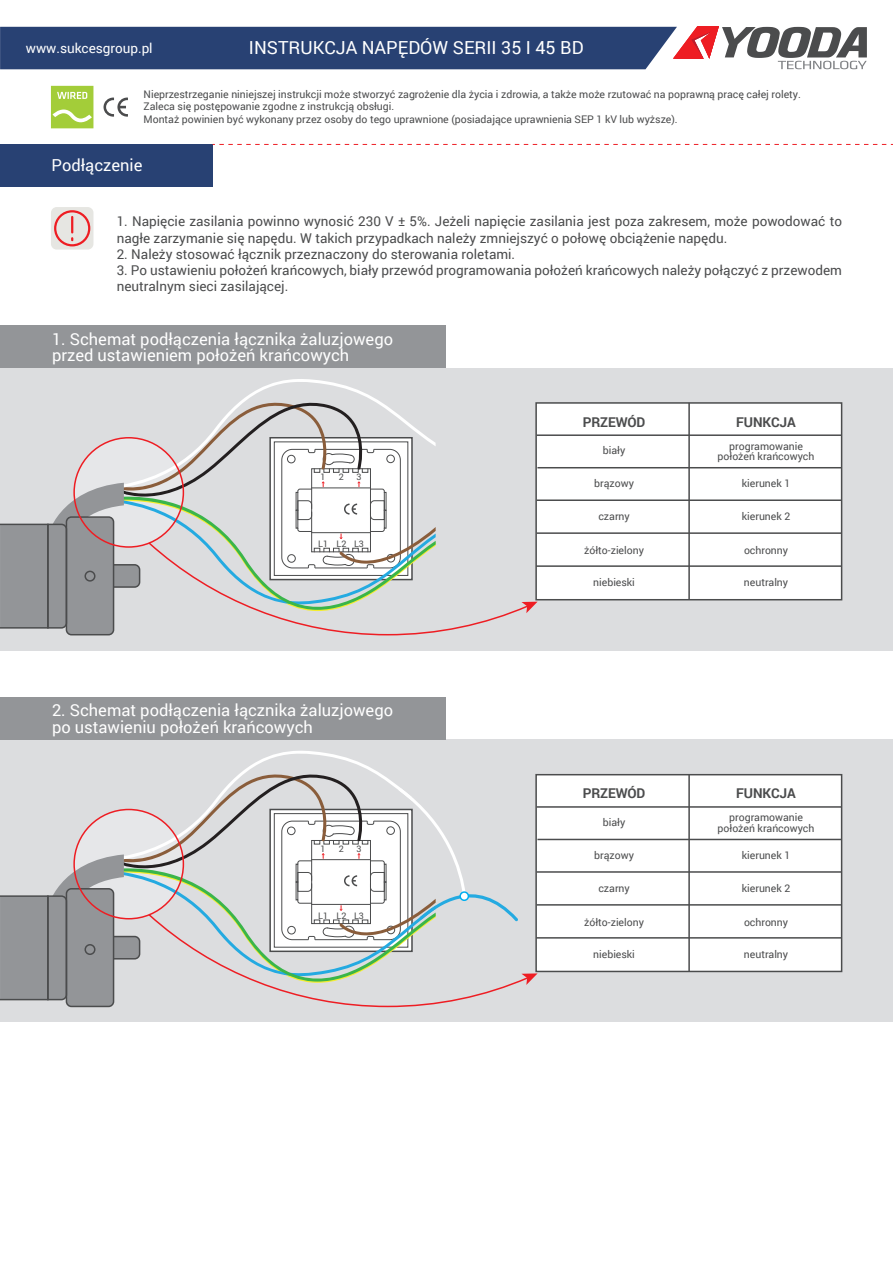
<style>
.page{position:relative;width:893px;height:1263px;background:#fff}
.page>*{position:absolute;margin:0;border:0;box-sizing:border-box;transform-origin:0 0}
.t1{font:18px "Roboto";color:#fff}
.t2{font:16.5px/16.5px "Roboto";color:#fff}
.t3{font:13.5px/16.2px "Roboto";color:#4b4c4d}
.t4{font:700 13.5px "Roboto";letter-spacing:-.01em;color:#4b4c4d}
.t5{font:13.5px "Roboto";color:#fff}
.t6{font:10.5px/12.6px "Roboto";color:#4b4c4d;text-align:center}
.t7{font:9px "Roboto";color:#4b4c4d}
</style>
<div class="page">
<div style="left:0;top:368px;width:892px;height:283px;background:#dcdddf"></div>
<div style="left:0;top:739px;width:892px;height:283px;background:#dcdddf"></div>
<div style="left:0;top:144px;width:213px;height:43px;background:#284173"></div>
<div style="left:0;top:325px;width:446px;height:43px;background:#939598"></div>
<svg style="left:0;top:26px;width:867px;height:43px;background:#4f5d83"></svg>
<svg style="left:104px;top:98px;width:24px;height:19px"></svg>
<svg style="left:213px;top:144px;width:680px;height:1px"></svg>
<svg style="left:51px;top:86px;width:42px;height:42px;background:#b0d456"></svg>
<svg style="left:51px;top:207px;width:42px;height:43px;background:#e6d5d2"></svg>
<svg style="left:71px;top:217px;width:2px;height:15px"></svg>
<div style="left:54px;top:210px;width:36px;height:36px;border:2px solid #ee1d23;border-radius:50%"></div>
<svg style="left:0;top:379px;width:538px;height:257px"></svg>
<div style="left:535px;top:402px;width:307px;height:198px;background:#fff;border:2px solid #4b4c4d"></div>
<hr style="left:688px;top:403px;width:2px;height:197px;background:#4b4c4d">
<hr style="left:537px;top:467px;width:305px;height:1px;background:#4b4c4d">
<hr style="left:537px;top:499px;width:305px;height:2px;background:#4b4c4d">
<hr style="left:537px;top:434px;width:305px;height:2px;background:#4b4c4d">
<hr style="left:537px;top:532px;width:305px;height:2px;background:#4b4c4d">
<hr style="left:536px;top:565px;width:306px;height:2px;background:#4b4c4d">
<div style="left:0;top:697px;width:446px;height:42px;background:#939598"></div>
<div style="left:535px;top:774px;width:307px;height:198px;background:#fff;border:2px solid #4b4c4d"></div>
<hr style="left:688px;top:775px;width:2px;height:196px;background:#4b4c4d">
<hr style="left:537px;top:839px;width:305px;height:1px;background:#4b4c4d">
<hr style="left:537px;top:871px;width:305px;height:2px;background:#4b4c4d">
<hr style="left:537px;top:806px;width:305px;height:2px;background:#4b4c4d">
<hr style="left:537px;top:904px;width:305px;height:2px;background:#4b4c4d">
<hr style="left:536px;top:937px;width:306px;height:2px;background:#4b4c4d">
<svg style="left:0;top:751px;width:538px;height:257px"></svg>
<div style="left:460px;top:892px;width:8px;height:8px;background:#fff;border-radius:50%"></div>
<div style="left:459px;top:891px;width:10px;height:10px;border:2px solid #00aeef;border-radius:50%"></div>
<h1 class="t1" style="left:249px;top:35px;width:336px">INSTRUKCJA NAPĘDÓW SERII 35 I 45 BD</h1>
<p class="t6" style="left:144px;top:87px;width:659px;text-align:left">Nieprzestrzeganie niniejszej instrukcji może stworzyć zagrożenie dla życia i zdrowia, a także może rzutować na poprawną pracę całej rolety.<br>Zaleca się postępowanie zgodne z instrukcją obsługi.<br>Montaż powinien być wykonany przez osoby do tego uprawnione (posiadające uprawnienia SEP 1 kV lub wyższe).</p>
<p class="t5" style="left:26px;top:38px;width:128px">www.sukcesgroup.pl</p>
<h2 class="t2" style="left:51px;top:156px;width:92px">Podłączenie</h2>
<p class="t3" style="left:117px;top:213px;width:727px">1. Napięcie zasilania powinno wynosić 230 V ± 5%. Jeżeli napięcie zasilania jest poza zakresem, może powodować to nagłe zarzymanie się napędu. W takich przypadkach należy zmniejszyć o połowę obciążenie napędu.</p>
<p class="t3" style="left:117px;top:245px;width:400px">2. Należy stosować łącznik przeznaczony do sterowania roletami.</p>
<p class="t3" style="left:117px;top:262px;width:727px">3. Po ustawieniu położeń krańcowych, biały przewód programowania położeń krańcowych należy połączyć z przewodem neutralnym sieci zasilającej.</p>
<h2 class="t2" style="left:52px;top:330px;width:343px">1. Schemat podłączenia łącznika żaluzjowego przed ustawieniem położeń krańcowych</h2>
<p class="t7" style="left:321px;top:471px;width:7px">1</p>
<p class="t7" style="left:339px;top:471px;width:7px">2</p>
<p class="t7" style="left:356px;top:471px;width:7px">3</p>
<p class="t7" style="left:318px;top:537px;width:47px">L1 L2 L3</p>
<h2 class="t2" style="left:52px;top:702px;width:343px">2. Schemat podłączenia łącznika żaluzjowego po ustawieniu położeń krańcowych</h2>
<p class="t7" style="left:321px;top:842px;width:7px">1</p>
<p class="t7" style="left:339px;top:842px;width:7px">2</p>
<p class="t7" style="left:356px;top:842px;width:7px">3</p>
<p class="t7" style="left:318px;top:909px;width:47px">L1 L2 L3</p>
<p class="t4" style="left:583px;top:412px;width:64px">PRZEWÓD</p>
<p class="t4" style="left:736px;top:412px;width:61px">FUNKCJA</p>
<p class="t6" style="left:603px;top:444px;width:24px">biały</p>
<p class="t6" style="left:594px;top:477px;width:41px">brązowy</p>
<p class="t6" style="left:598px;top:510px;width:33px">czarny</p>
<p class="t6" style="left:584px;top:544px;width:61px">żółto-zielony</p>
<p class="t6" style="left:593px;top:575px;width:43px">niebieski</p>
<p class="t6" style="left:718px;top:440px;width:98px;line-height:10.5px">programowanie położeń krańcowych</p>
<p class="t6" style="left:742px;top:477px;width:50px">kierunek 1</p>
<p class="t6" style="left:742px;top:510px;width:50px">kierunek 2</p>
<p class="t6" style="left:744px;top:544px;width:46px">ochronny</p>
<p class="t6" style="left:744px;top:575px;width:46px">neutralny</p>
<p class="t4" style="left:583px;top:784px;width:64px">PRZEWÓD</p>
<p class="t4" style="left:736px;top:784px;width:61px">FUNKCJA</p>
<p class="t6" style="left:603px;top:815px;width:24px">biały</p>
<p class="t6" style="left:594px;top:848px;width:41px">brązowy</p>
<p class="t6" style="left:598px;top:881px;width:33px">czarny</p>
<p class="t6" style="left:584px;top:915px;width:61px">żółto-zielony</p>
<p class="t6" style="left:593px;top:947px;width:43px">niebieski</p>
<p class="t6" style="left:718px;top:812px;width:98px;line-height:10.5px">programowanie położeń krańcowych</p>
<p class="t6" style="left:742px;top:848px;width:50px">kierunek 1</p>
<p class="t6" style="left:742px;top:881px;width:50px">kierunek 2</p>
<p class="t6" style="left:744px;top:915px;width:46px">ochronny</p>
<p class="t6" style="left:744px;top:947px;width:46px">neutralny</p>
</div>
